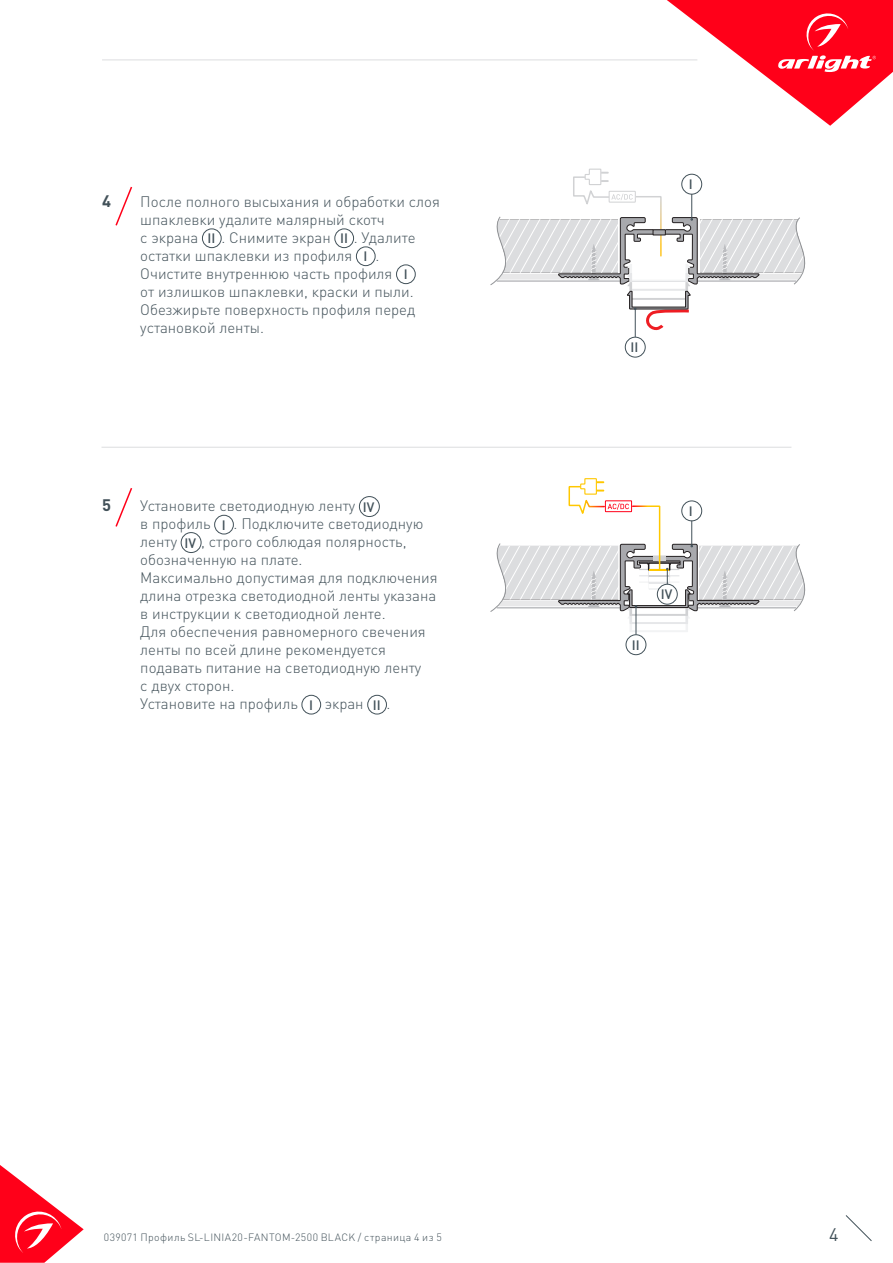
<style>
.page{position:relative;width:893px;height:1263px;background:#fff}
.page>*{position:absolute;margin:0;border:0;box-sizing:border-box;transform-origin:0 0}
.t1{font:18px "DIN Pro";color:#425159}
.t2{font:700 16.5px "DIN Pro";color:#425159}
.t3{font:300 15px/18px "DIN Pro";color:#425159}
.t4{font:500 13.5px "DIN Pro";color:#425159}
.t5{font:300 10.5px "DIN Pro";letter-spacing:.035em;color:#425159}
</style>
<div class="page">
<svg style="left:0;top:1165px;width:84px;height:98px"></svg>
<svg style="left:845px;top:1215px;width:27px;height:26px"></svg>
<svg style="left:667px;top:0;width:226px;height:126px"></svg>
<hr style="left:102px;top:60px;width:595px;height:1px;background:#dcdddf">
<div style="left:202px;top:229px;width:19px;height:19px;border:1px solid #425159;border-radius:50%"></div>
<div style="left:335px;top:229px;width:19px;height:19px;border:1px solid #425159;border-radius:50%"></div>
<div style="left:356px;top:247px;width:19px;height:19px;border:1px solid #425159;border-radius:50%"></div>
<div style="left:396px;top:265px;width:19px;height:19px;border:1px solid #425159;border-radius:50%"></div>
<svg style="left:115px;top:186px;width:18px;height:40px"></svg>
<hr style="left:102px;top:447px;width:689px;height:1px;background:#dcdddf">
<div style="left:359px;top:496px;width:21px;height:21px;border:1px solid #425159;border-radius:50%"></div>
<div style="left:214px;top:515px;width:20px;height:19px;border:1px solid #425159;border-radius:50%"></div>
<div style="left:181px;top:532px;width:20px;height:21px;border:1px solid #425159;border-radius:50%"></div>
<div style="left:302px;top:695px;width:19px;height:19px;border:1px solid #425159;border-radius:50%"></div>
<div style="left:367px;top:695px;width:20px;height:19px;border:1px solid #425159;border-radius:50%"></div>
<svg style="left:115px;top:488px;width:18px;height:39px"></svg>
<div style="left:625px;top:337px;width:20px;height:20px;border:1px solid #425159;border-radius:50%"></div>
<div style="left:626px;top:634px;width:20px;height:21px;border:1px solid #425159;border-radius:50%"></div>
<svg style="left:490px;top:168px;width:316px;height:169px"></svg>
<svg style="left:490px;top:478px;width:316px;height:156px"></svg>
<p class="t2" style="left:102px;top:190px;width:10px">4</p>
<p class="t3" style="left:140px;top:192px;width:301px">После полного высыхания и обработки слоя шпаклевки удалите малярный скотч<br>с экрана</p>
<p class="t4" style="left:208px;top:229px;width:9px">II</p>
<p class="t3" style="left:221px;top:228px;width:111px">. Снимите экран</p>
<p class="t4" style="left:340px;top:229px;width:9px">II</p>
<p class="t3" style="left:354px;top:228px;width:63px">. Удалите</p>
<p class="t3" style="left:140px;top:246px;width:214px">остатки шпаклевки из профиля</p>
<p class="t4" style="left:364px;top:247px;width:5px">I</p>
<p class="t3" style="left:140px;top:246px;width:254px;text-indent:235px">.<br>Очистите внутреннюю часть профиля</p>
<p class="t4" style="left:404px;top:265px;width:5px">I</p>
<p class="t3" style="left:140px;top:282px;width:277px;text-align:justify">от излишков шпаклевки, краски и пыли.<br>Обезжирьте поверхность профиля перед установкой ленты.</p>
<p class="t2" style="left:102px;top:494px;width:10px">5</p>
<p class="t3" style="left:140px;top:496px;width:217px">Установите светодиодную ленту</p>
<p class="t4" style="left:363px;top:498px;width:13px">IV</p>
<p class="t3" style="left:140px;top:514px;width:72px">в профиль</p>
<p class="t4" style="left:222px;top:516px;width:5px">I</p>
<p class="t3" style="left:234px;top:514px;width:191px">. Подключите светодиодную</p>
<p class="t3" style="left:140px;top:532px;width:38px">ленту</p>
<p class="t4" style="left:185px;top:534px;width:13px">IV</p>
<p class="t3" style="left:140px;top:532px;width:299px;text-indent:61px">, строго соблюдая полярность, обозначенную на плате.<br>Максимально допустимая для подключения длина отрезка светодиодной ленты указана в инструкции к светодиодной ленте.<br>Для обеспечения равномерного свечения ленты по всей длине рекомендуется подавать питание на светодиодную ленту<br>с двух сторон.<br>Установите на профиль</p>
<p class="t4" style="left:309px;top:696px;width:5px">I</p>
<p class="t3" style="left:325px;top:694px;width:41px">экран</p>
<p class="t4" style="left:373px;top:696px;width:9px">II</p>
<p class="t3" style="left:387px;top:694px;width:5px">.</p>
<p class="t4" style="left:689px;top:175px;width:5px">I</p>
<p class="t4" style="left:630px;top:338px;width:9px">II</p>
<p class="t4" style="left:689px;top:502px;width:5px">I</p>
<p class="t4" style="left:632px;top:636px;width:9px">II</p>
<p class="t4" style="left:661px;top:585px;width:13px">IV</p>
<p class="t5" style="left:104px;top:1230px;width:339px">039071 Профиль SL-LINIA20-FANTOM-2500 BLACK / страница 4 из 5</p>
<p class="t1" style="left:829px;top:1222px;width:11px">4</p>
</div>
